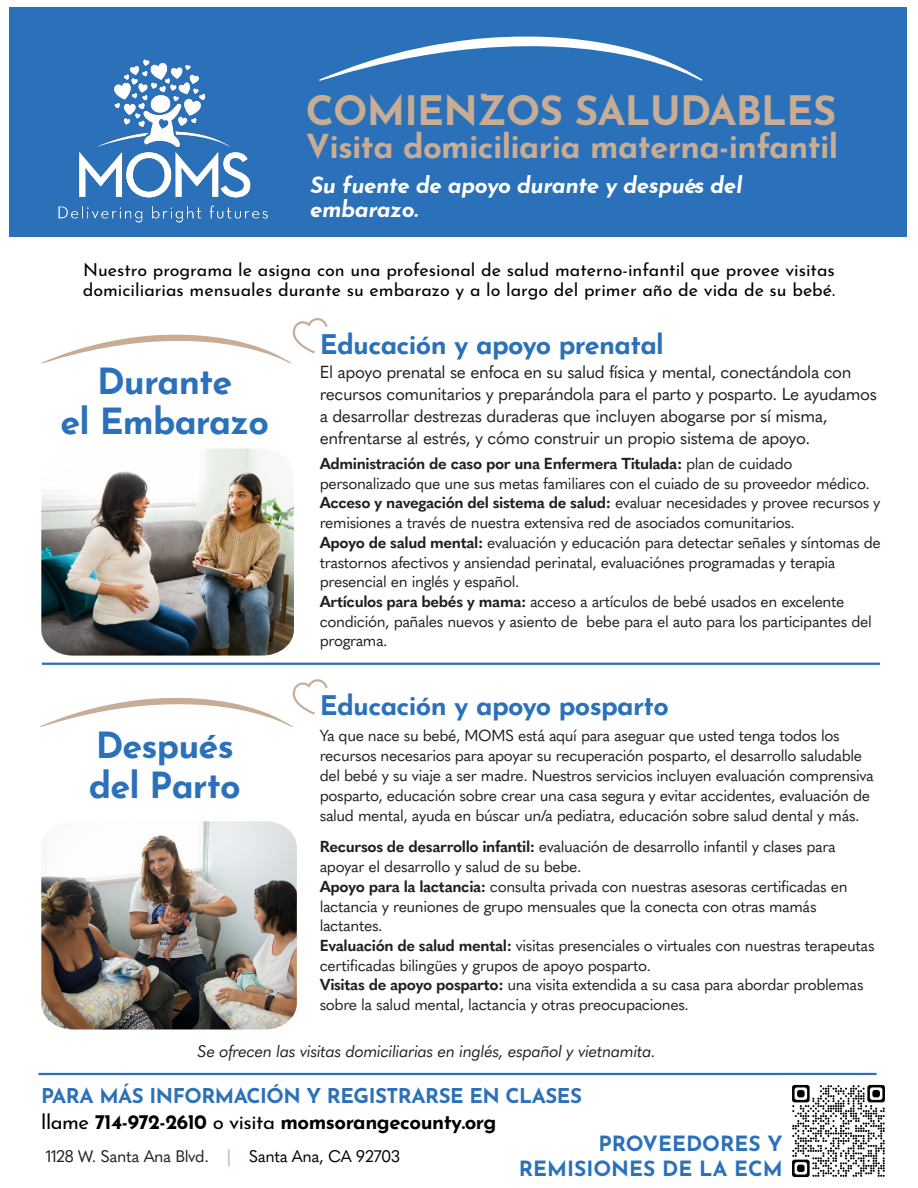
<style>
.page{position:relative;width:918px;height:1188px;background:#fff}
.page>*{position:absolute;margin:0;border:0;box-sizing:border-box;transform-origin:0 0}
.t1{font:700 40.5px "Josefin Sans";letter-spacing:-.02em;color:#c8ac94}
.t2{font:700 36px/39.6px "Josefin Sans";letter-spacing:-.025em;color:#2b71ba;text-align:center}
.t3{font:700 33px "Josefin Sans";letter-spacing:-.02em;color:#c8ac94}
.t4{font:700 27px "Josefin Sans";letter-spacing:-.025em;color:#2b71ba}
.t5{font:italic 700 22.5px/24.8px "Josefin Sans";letter-spacing:-.02em;color:#fff}
.t6{font:700 21px/25.2px "Josefin Sans";color:#2b71ba;text-align:right}
.t7{font:700 20.4px/26px "Josefin Sans";letter-spacing:-.025em;color:#2b71ba}
.t8{font:17.85px/20.1px "Josefin Sans";color:#000}
.t9{font:17.25px/21.9px "Quasimoda";letter-spacing:-.025em;color:#231f20}
.t10{font:italic 16.5px "Quasimoda";letter-spacing:-.025em;color:#231f20}
.t11{font:16.5px "Quasimoda";letter-spacing:-.025em;color:#231f20}
.t12{font:15.75px/19.6px "Quasimoda";letter-spacing:-.025em;color:#231f20}
.s1{font-weight:700}
.s2{font-weight:400;color:#000}
.s3{color:#000}
.s4{color:#c6a992}
</style>
<div class="page">
<div style="left:10px;top:8px;width:897px;height:229px;background:#2b71ba"></div>
<hr style="left:42px;top:663px;width:838px;height:2px;background:#2b71ba">
<hr style="left:38px;top:1073px;width:839px;height:2px;background:#2b71ba">
<img style="left:58px;top:59px;width:210px;height:164px">
<svg style="left:41px;top:318px;width:287px;height:46px"></svg>
<svg style="left:40px;top:679px;width:288px;height:48px"></svg>
<img style="left:41px;top:449px;width:253px;height:207px">
<img style="left:41px;top:821px;width:256px;height:208px">
<svg style="left:319px;top:36px;width:383px;height:45px"></svg>
<img style="left:792px;top:1084px;width:93px;height:94px">
<h1 class="t1" style="left:306px;top:75px;width:532px">COMIENZOS SALUDABLES</h1>
<h3 class="t3" style="left:306px;top:117px;width:534px">Visita domiciliaria materna-infantil</h3>
<h3 class="t5" style="left:310px;top:170px;width:434px">Su fuente de apoyo durante y después del embarazo.</h3>
<p class="t8" style="left:83px;top:257px;width:754px">Nuestro programa le asigna con una profesional de salud materno-infantil que provee visitas domiciliarias mensuales durante su embarazo y a lo largo del primer año de vida de su bebé.</p>
<h2 class="t2" style="left:61px;top:356px;width:210px">Durante<br>el Embarazo</h2>
<h2 class="t2" style="left:89px;top:721px;width:153px;text-align:left">Después del Parto</h2>
<h3 class="t4" style="left:320px;top:321px;width:346px">Educación y apoyo prenatal</h3>
<p class="t9" style="left:320px;top:360px;width:559px">El apoyo prenatal se enfoca en su salud física y mental, conectándola con recursos comunitarios y preparándola para el parto y posparto. Le ayudamos a desarrollar destrezas duraderas que incluyen abogarse por sí misma, enfrentarse al estrés, y cómo construir un propio sistema de apoyo.</p>
<p class="t12" style="left:320px;top:453px;width:563px"><span class="s1">Administración de caso por una Enfermera Titulada:</span> plan de cuidado personalizado que une sus metas familiares con el cuiado de su proveedor médico.<br><span class="s1">Acceso y navegación del sistema de salud:</span> evaluar necesidades y provee recursos y remisiones a través de nuestra extensiva red de asociados comunitarios.<br><span class="s1">Apoyo de salud mental:</span> evaluación y educación para detectar señales y síntomas de trastornos afectivos y ansiendad perinatal, evaluaciónes programadas y terapia presencial en inglés y español.<br><span class="s1">Artículos para bebés y mama:</span> acceso a artículos de bebé usados en excelente condición, pañales nuevos y asiento de bebe para el auto para los participantes del programa.</p>
<h3 class="t4" style="left:320px;top:682px;width:351px">Educación y apoyo posparto</h3>
<p class="t12" style="left:320px;top:724px;width:556px;line-height:20.1px">Ya que nace su bebé, MOMS está aquí para aseguar que usted tenga todos los recursos necesarios para apoyar su recuperación posparto, el desarrollo saludable del bebé y su viaje a ser madre. Nuestros servicios incluyen evaluación comprensiva posparto, educación sobre crear una casa segura y evitar accidentes, evaluación de salud mental, ayuda en búscar un/a pediatra, educación sobre salud dental y más.</p>
<p class="t12" style="left:320px;top:836px;width:556px"><span class="s1">Recursos de desarrollo infantil:</span> evaluación de desarrollo infantil y clases para apoyar el desarrollo y salud de su bebe.<br><span class="s1">Apoyo para la lactancia:</span> consulta privada con nuestras asesoras certificadas en lactancia y reuniones de grupo mensuales que la conecta con otras mamás lactantes.<br><span class="s1">Evaluación de salud mental:</span> visitas presenciales o virtuales con nuestras terapeutas certificadas bilingües y grupos de apoyo posparto.<br><span class="s1">Visitas de apoyo posparto:</span> una visita extendida a su casa para abordar problemas sobre la salud mental, lactancia y otras preocupaciones.</p>
<p class="t10" style="left:197px;top:1038px;width:460px">Se ofrecen las visitas domiciliarias en inglés, español y vietnamita.</p>
<p class="t7" style="left:41px;top:1080px;width:542px">PARA MÁS INFORMACIÓN Y REGISTRARSE EN CLASES <span class="s2">llame</span> <span class="s3">714-972-2610</span> <span class="s2">o visita</span> <span class="s3">momsorangecounty.org</span></p>
<p class="t11" style="left:46px;top:1144px;width:356px">1128 W. Santa Ana Blvd. <span class="s4">|</span> <span class="s3">Santa Ana, CA 92703</span></p>
<h3 class="t6" style="left:519px;top:1128px;width:265px">PROVEEDORES Y<br>REMISIONES DE LA ECM</h3>
</div>
